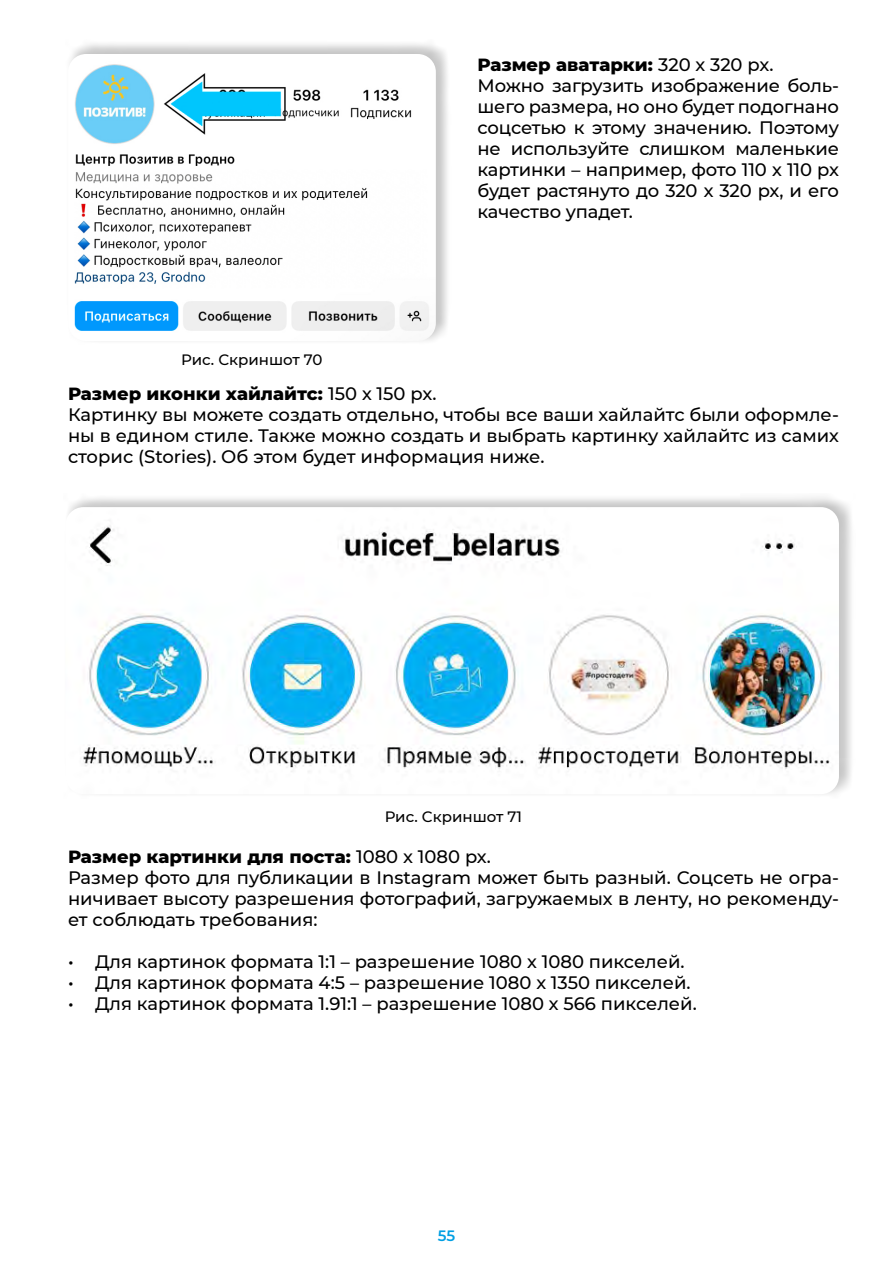
<style>
.page{position:relative;width:893px;height:1263px;background:#fff}
.page>*{position:absolute;margin:0;border:0;box-sizing:border-box;transform-origin:0 0}
.t1{font:500 18px/21px "Montserrat";color:#000}
.t2{font:500 15px "Montserrat";color:#000}
.t3{font:600 15px "Montserrat";color:#009fe3}
.s1{font-weight:800}
</style>
<div class="page">
<div style="left:65px;top:40px;width:387px;height:305px;background:#000;opacity:.23"></div>
<img style="left:68px;top:54px;width:368px;height:287px">
<div style="left:63px;top:493px;width:792px;height:306px;background:#000;opacity:.23"></div>
<img style="left:65px;top:507px;width:774px;height:287px">
<p class="t2" style="left:181px;top:350px;width:143px">Рис. Скриншот 70</p>
<p class="t1" style="left:477px;top:54px;width:363px"><span class="s1">Размер аватарки:</span> 320 х 320 px.<br>Можно загрузить изображение боль&shy;шего размера, но оно будет подогнано соцсетью к этому значению. Поэтому не используйте слишком маленькие картинки – например, фото 110 х 110 px будет растянуто до 320 х 320 px, и его качество упадет.</p>
<p class="t1" style="left:68px;top:382px;width:772px"><span class="s1">Размер иконки хайлайтс:</span> 150 х 150 px.<br>Картинку вы можете создать отдельно, чтобы все ваши хайлайтс были оформле&shy;ны в едином стиле. Также можно создать и выбрать картинку хайлайтс из самих cторис (Stories). Об этом будет информация ниже.</p>
<p class="t2" style="left:385px;top:807px;width:139px">Рис. Скриншот 71</p>
<p class="t1" style="left:68px;top:845px;width:772px"><span class="s1">Размер картинки для поста:</span> 1080 x 1080 px.<br>Размер фото для публикации в Instagram может быть разный. Соцсеть не огра&shy;ничивает высоту разрешения фотографий, загружаемых в ленту, но рекоменду&shy;ет соблюдать требования:</p>
<p class="t1" style="left:68px;top:950px;width:618px">• Для картинок формата 1:1 – разрешение 1080 х 1080 пикселей.</p>
<p class="t1" style="left:68px;top:971px;width:624px">• Для картинок формата 4:5 – разрешение 1080 х 1350 пикселей.</p>
<p class="t1" style="left:68px;top:992px;width:630px">• Для картинок формата 1.91:1 – разрешение 1080 х 566 пикселей.</p>
<p class="t3" style="left:438px;top:1225px;width:19px">55</p>
</div>
